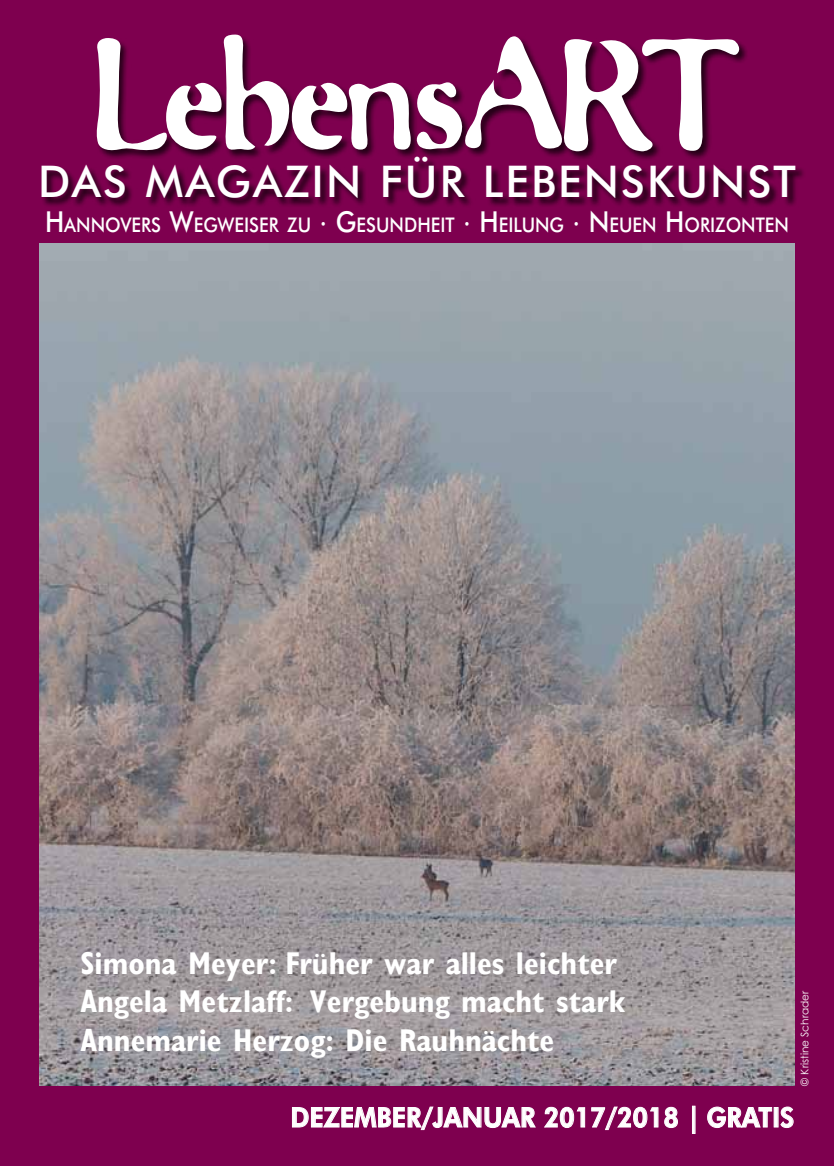
<style>
.page{position:relative;width:834px;height:1166px;background:#fff}
.page>*{position:absolute;margin:0;border:0;box-sizing:border-box;transform-origin:0 0}
.t1{font:155.75px "Flo Mot Fuse 5";letter-spacing:-.03em;color:#fff;scale:.95 1}
.t2{font:500 43.75px "Futura BT";letter-spacing:.05em;color:#fff}
.t3{font:700 31.5px/38.5px "Gill Sans Condensed";color:#fff}
.t4{font:800 27.3px "Futura BT";color:#fff;scale:.92 1}
.t5{font:500 20.3px "Futura BT";color:#fff;scale:.89 1}
.t6{font:10.5px "Century Gothic";color:#fff}
.s1{font-size:28.88px}
</style>
<div class="page">
<div style="left:0;top:0;width:833px;height:1166px;background:#7e004f"></div>
<svg style="left:291px;top:1106px;width:245px;height:24px"></svg>
<svg style="left:544px;top:1106px;width:134px;height:24px"></svg>
<div style="left:692px;top:1106px;width:3px;height:28px;border:1px solid #fff"></div>
<svg style="left:707px;top:1106px;width:65px;height:22px"></svg>
<svg style="left:780px;top:1106px;width:13px;height:22px"></svg>
<div style="left:42px;top:157px;width:763px;height:51px;background:#000;opacity:.74"></div>
<div style="left:96px;top:34px;width:653px;height:127px;background:#000;opacity:.7"></div>
<img style="left:40px;top:243px;width:754px;height:842px">
<h1 class="t1" style="left:94px;top:1px;width:682px">LebensART</h1>
<h2 class="t2" style="left:38px;top:155px;width:759px">DAS MAGAZIN FÜR LEBENSKUNST</h2>
<p class="t5" style="left:45px;top:213px;width:837px"><span class="s1">H</span>ANNOVERS <span class="s1">W</span>EGWEISER ZU <span class="s1">· G</span>ESUNDH EIT <span class="s1">· H</span>EILUNG <span class="s1">· N</span> EUEN <span class="s1">H</span>ORIZONTEN</p>
<p class="t3" style="left:80px;top:944px;width:546px">Simona Meyer: Früher war alles leichter<br>Angela Metzlaff: Vergebung macht stark<br>Annemarie Herzog: Die Rauhnächte</p>
<p class="t6" style="left:797px;top:1085px;width:96px;rotate:-90deg">© Kristine Schrader</p>
<p class="t4" style="left:290px;top:1100px;width:549px">DEZEMBER/JANUAR 2017/2018 | GRATIS</p>
</div>
